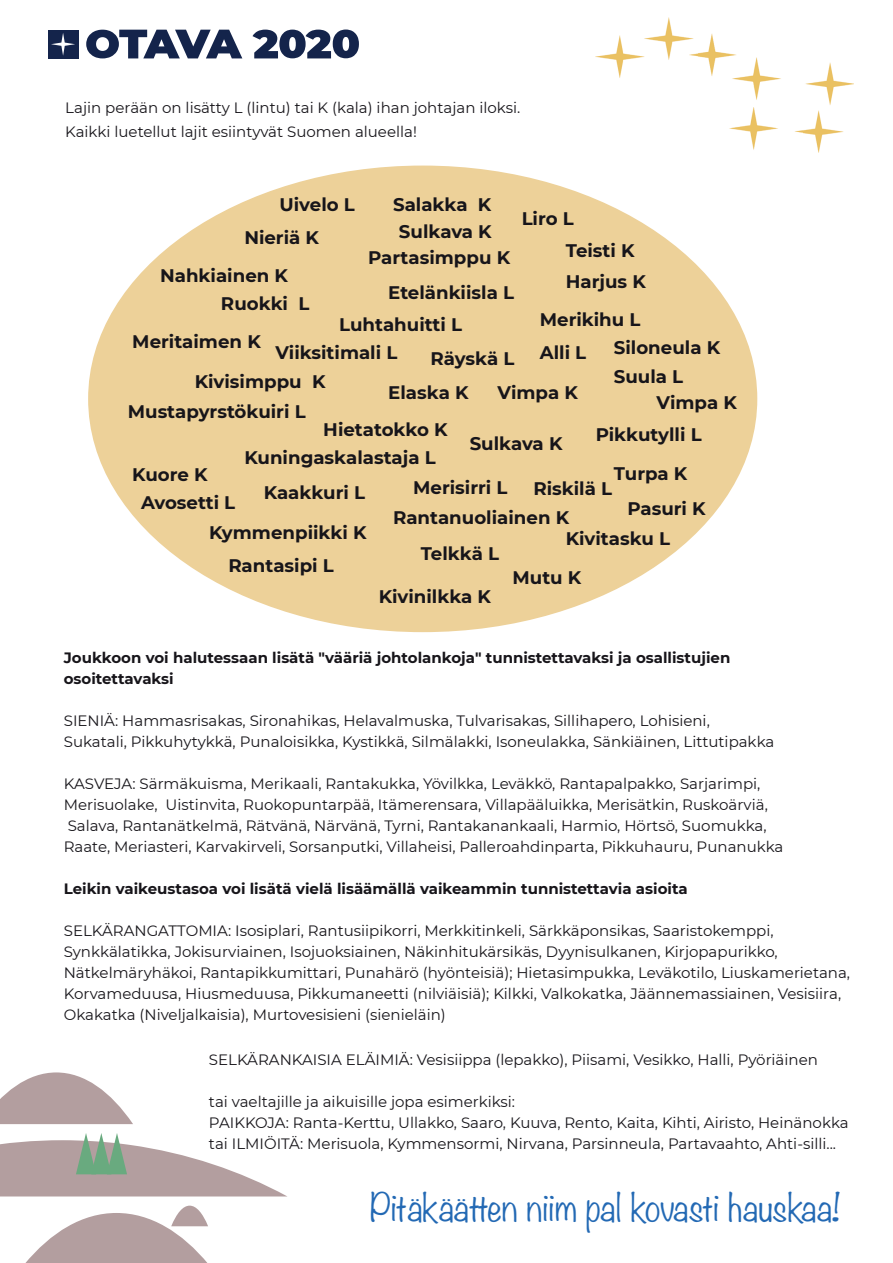
<style>
.page{position:relative;width:893px;height:1263px;background:#fff}
.page>*{position:absolute;margin:0;border:0;box-sizing:border-box;transform-origin:0 0}
.t1{font:300 34.2px "Noteworthy";color:#2369b4}
.t2{font:700 18.15px "Montserrat";color:#17151a}
.t3{font:15px/21px "Montserrat";color:#17151a}
.t4{font:700 15px/21px "Montserrat";color:#17151a}
</style>
<div class="page">
<img style="left:596px;top:17px;width:258px;height:136px">
<svg style="left:86px;top:30px;width:156px;height:28px"></svg>
<svg style="left:252px;top:30px;width:107px;height:28px"></svg>
<div style="left:48px;top:30px;width:30px;height:28px;background:#14244b"></div>
<svg style="left:51px;top:33px;width:24px;height:23px"></svg>
<svg style="left:25px;top:1205px;width:183px;height:58px"></svg>
<svg style="left:0;top:1072px;width:133px;height:52px"></svg>
<svg style="left:0;top:1133px;width:286px;height:63px"></svg>
<div style="left:88px;top:166px;width:669px;height:466px;background:#edd199;border-radius:50%"></div>
<p class="t3" style="left:65px;top:96px;width:456px;line-height:24px">Lajin perään on lisätty L (lintu) tai K (kala) ihan johtajan iloksi.<br>Kaikki luetellut lajit esiintyvät Suomen alueella!</p>
<p class="t2" style="left:279px;top:194px;width:77px">Uivelo L</p>
<p class="t2" style="left:244px;top:226px;width:76px">Nieriä K</p>
<p class="t2" style="left:160px;top:264px;width:129px">Nahkiainen K</p>
<p class="t2" style="left:221px;top:293px;width:90px">Ruokki L</p>
<p class="t2" style="left:393px;top:194px;width:100px">Salakka K</p>
<p class="t2" style="left:399px;top:221px;width:94px">Sulkava K</p>
<p class="t2" style="left:368px;top:246px;width:143px">Partasimppu K</p>
<p class="t2" style="left:388px;top:281px;width:127px">Etelänkiisla L</p>
<p class="t2" style="left:339px;top:313px;width:124px">Luhtahuitti L</p>
<p class="t2" style="left:522px;top:207px;width:54px">Liro L</p>
<p class="t2" style="left:566px;top:239px;width:70px">Teisti K</p>
<p class="t2" style="left:566px;top:271px;width:82px">Harjus K</p>
<p class="t2" style="left:540px;top:308px;width:102px">Merikihu L</p>
<p class="t2" style="left:132px;top:330px;width:130px">Meritaimen K</p>
<p class="t2" style="left:614px;top:336px;width:108px">Siloneula K</p>
<p class="t2" style="left:540px;top:341px;width:48px">Alli L</p>
<p class="t2" style="left:275px;top:341px;width:123px">Viiksitimali L</p>
<p class="t2" style="left:430px;top:347px;width:85px">Räyskä L</p>
<p class="t2" style="left:614px;top:365px;width:71px">Suula L</p>
<p class="t2" style="left:195px;top:371px;width:132px">Kivisimppu K</p>
<p class="t2" style="left:498px;top:381px;width:82px">Vimpa K</p>
<p class="t2" style="left:388px;top:381px;width:82px">Elaska K</p>
<p class="t2" style="left:657px;top:391px;width:82px">Vimpa K</p>
<p class="t2" style="left:128px;top:400px;width:179px">Mustapyrstökuiri L</p>
<p class="t2" style="left:323px;top:418px;width:126px">Hietatokko K</p>
<p class="t2" style="left:596px;top:424px;width:108px">Pikkutylli L</p>
<p class="t2" style="left:470px;top:433px;width:94px">Sulkava K</p>
<p class="t2" style="left:244px;top:446px;width:193px">Kuningaskalastaja L</p>
<p class="t2" style="left:614px;top:463px;width:75px">Turpa K</p>
<p class="t2" style="left:132px;top:463px;width:77px">Kuore K</p>
<p class="t2" style="left:413px;top:476px;width:96px">Merisirri L</p>
<p class="t2" style="left:533px;top:477px;width:80px">Riskilä L</p>
<p class="t2" style="left:264px;top:481px;width:103px">Kaakkuri L</p>
<p class="t2" style="left:141px;top:492px;width:96px">Avosetti L</p>
<p class="t2" style="left:627px;top:498px;width:80px">Pasuri K</p>
<p class="t2" style="left:393px;top:506px;width:178px">Rantanuoliainen K</p>
<p class="t2" style="left:209px;top:521px;width:159px">Kymmenpiikki K</p>
<p class="t2" style="left:566px;top:528px;width:106px">Kivitasku L</p>
<p class="t2" style="left:421px;top:543px;width:80px">Telkkä L</p>
<p class="t2" style="left:228px;top:555px;width:107px">Rantasipi L</p>
<p class="t2" style="left:513px;top:566px;width:70px">Mutu K</p>
<p class="t2" style="left:379px;top:586px;width:114px">Kivinilkka K</p>
<p class="t4" style="left:64px;top:647px;width:668px">Joukkoon voi halutessaan lisätä "vääriä johtolankoja" tunnistettavaksi ja osallistujien osoitettavaksi</p>
<p class="t3" style="left:64px;top:710px;width:712px">SIENIÄ: Hammasrisakas, Sironahikas, Helavalmuska, Tulvarisakas, Sillihapero, Lohisieni,<br>Sukatali, Pikkuhytykkä, Punaloisikka, Kystikkä, Silmälakki, Isoneulakka, Sänkiäinen, Littutipakka</p>
<p class="t3" style="left:64px;top:773px;width:721px">KASVEJA: Särmäkuisma, Merikaali, Rantakukka, Yövilkka, Leväkkö, Rantapalpakko, Sarjarimpi, Merisuolake, Uistinvita, Ruokopuntarpää, Itämerensara, Villapääluikka, Merisätkin, Ruskoärviä, Salava, Rantanätkelmä, Rätvänä, Närvänä, Tyrni, Rantakanankaali, Harmio, Hörtsö, Suomukka, Raate, Meriasteri, Karvakirveli, Sorsanputki, Villaheisi, Palleroahdinparta, Pikkuhauru, Punanukka</p>
<p class="t4" style="left:64px;top:878px;width:625px">Leikin vaikeustasoa voi lisätä vielä lisäämällä vaikeammin tunnistettavia asioita</p>
<p class="t3" style="left:64px;top:920px;width:788px">SELKÄRANGATTOMIA: Isosiplari, Rantusiipikorri, Merkkitinkeli, Särkkäponsikas, Saaristokemppi, Synkkälatikka, Jokisurviainen, Isojuoksiainen, Näkinhitukärsikäs, Dyynisulkanen, Kirjopapurikko, Nätkelmäryhäkoi, Rantapikkumittari, Punahärö (hyönteisiä); Hietasimpukka, Leväkotilo, Liuskamerietana, Korvameduusa, Hiusmeduusa, Pikkumaneetti (nilviäisiä); Kilkki, Valkokatka, Jäännemassiainen, Vesisiira, Okakatka (Niveljalkaisia), Murtovesisieni (sienieläin)</p>
<p class="t3" style="left:209px;top:1049px;width:610px">SELKÄRANKAISIA ELÄIMIÄ: Vesisiippa (lepakko), Piisami, Vesikko, Halli, Pyöriäinen</p>
<p class="t3" style="left:209px;top:1091px;width:641px">tai vaeltajille ja aikuisille jopa esimerkiksi:<br>PAIKKOJA: Ranta-Kerttu, Ullakko, Saaro, Kuuva, Rento, Kaita, Kihti, Airisto, Heinänokka tai ILMIÖITÄ: Merisuola, Kymmensormi, Nirvana, Parsinneula, Partavaahto, Ahti-silli...</p>
<h1 class="t1" style="left:370px;top:1177px;width:473px">Pitäkäätten niim pal kovasti hauskaa!</h1>
</div>
